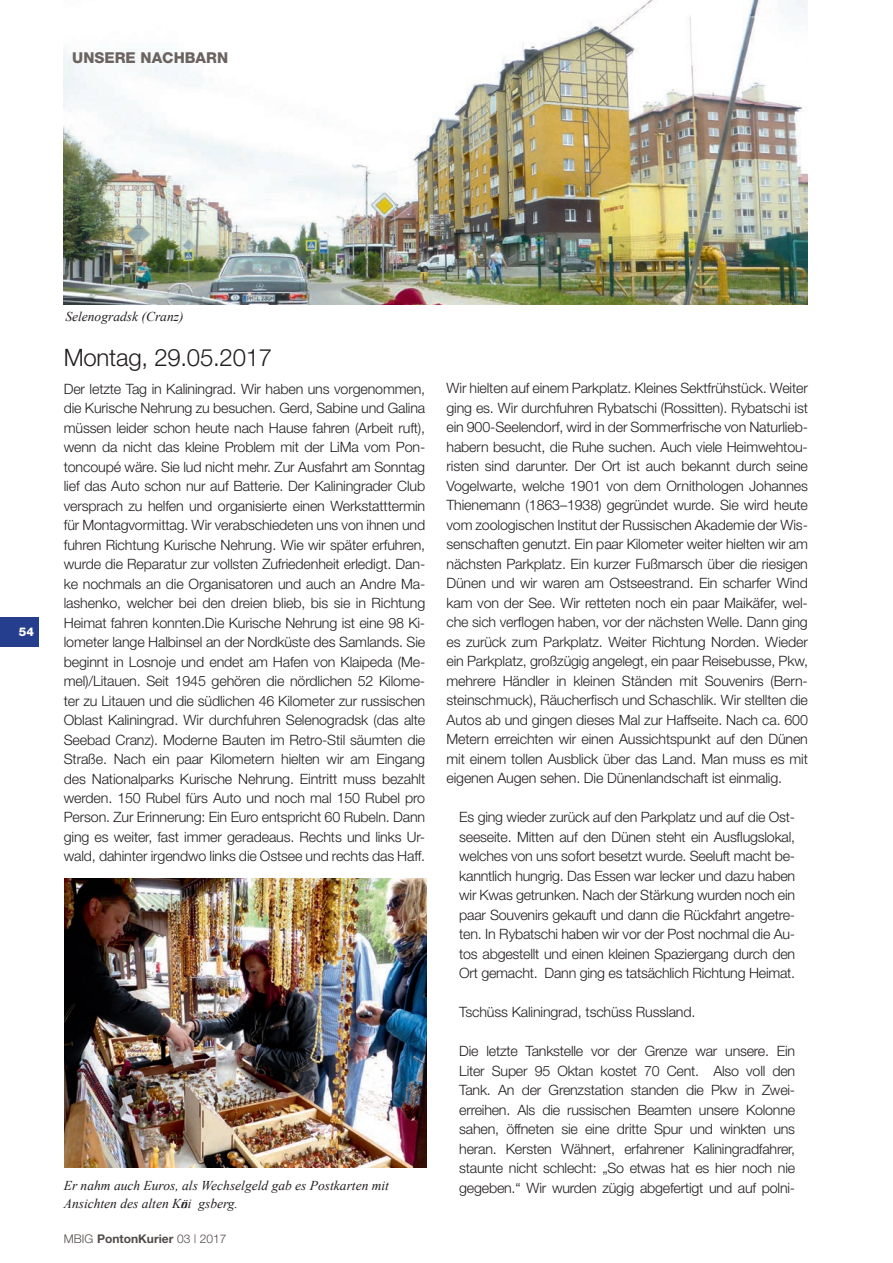
<style>
.page{position:relative;width:893px;height:1263px;background:#fff}
.page>*{position:absolute;margin:0;border:0;box-sizing:border-box;transform-origin:0 0}
.t1{font:300 24px "Helvetica Neue";letter-spacing:-.01em;color:#231f20}
.t2{font:800 15px "Helvetica Neue";color:#6b6360}
.t3{font:300 14.25px/19.5px "Helvetica Neue";letter-spacing:-.015em;color:#231f20;text-align:justify}
.t4{font:italic 13.5px "Times New Roman";color:#231f20}
.t5{font:700 12px "Helvetica Neue";color:#504a48}
.t6{font:800 12px "Helvetica Neue";color:#fff}
.s1{font-weight:300}
</style>
<div class="page">
<div style="left:0;top:617px;width:38px;height:29px;background:#253f8e"></div>
<img style="left:64px;top:0;width:744px;height:304px">
<img style="left:65px;top:878px;width:361px;height:289px">
<p class="t2" style="left:72px;top:48px;width:157px">UNSERE NACHBARN</p>
<p class="t6" style="left:19px;top:625px;width:17px">54</p>
<p class="t4" style="left:65px;top:307px;width:120px">Selenogradsk (Cranz)</p>
<h1 class="t1" style="left:64px;top:342px;width:210px">Montag, 29.05.2017</h1>
<p class="t3" style="left:64px;top:378px;width:363px">Der letzte Tag in Kaliningrad. Wir haben uns vorgenommen, die Kurische Nehrung zu besuchen. Gerd, Sabine und Galina müssen leider schon heute nach Hause fahren (Arbeit ruft), wenn da nicht das kleine Problem mit der LiMa vom Pon&shy;toncoupé wäre. Sie lud nicht mehr. Zur Ausfahrt am Sonntag lief das Auto schon nur auf Batterie. Der Kaliningrader Club versprach zu helfen und organisierte einen Werkstatttermin für Montagvormittag. Wir verabschiedeten uns von ihnen und fuhren Richtung Kurische Nehrung. Wie wir später erfuhren, wurde die Reparatur zur vollsten Zufriedenheit erledigt. Dan&shy;ke nochmals an die Organisatoren und auch an Andre Ma&shy;lashenko, welcher bei den dreien blieb, bis sie in Richtung Heimat fahren konnten.Die Kurische Nehrung ist eine 98 Ki&shy;lometer lange Halbinsel an der Nordküste des Samlands. Sie beginnt in Losnoje und endet am Hafen von Klaipeda (Me&shy;mel)/Litauen. Seit 1945 gehören die nördlichen 52 Kilome&shy;ter zu Litauen und die südlichen 46 Kilometer zur russischen Oblast Kaliningrad. Wir durchfuhren Selenogradsk (das alte Seebad Cranz). Moderne Bauten im Retro-Stil säumten die Straße. Nach ein paar Kilometern hielten wir am Eingang des Nationalparks Kurische Nehrung. Eintritt muss bezahlt werden. 150 Rubel fürs Auto und noch mal 150 Rubel pro Person. Zur Erinnerung: Ein Euro entspricht 60 Rubeln. Dann ging es weiter, fast immer geradeaus. Rechts und links Ur&shy;wald, dahinter irgendwo links die Ostsee und rechts das Haff.</p>
<p class="t3" style="left:446px;top:378px;width:363px">Wir hielten auf einem Parkplatz. Kleines Sektfrühstück. Weiter ging es. Wir durchfuhren Rybatschi (Rossitten). Rybatschi ist ein 900-Seelendorf, wird in der Sommerfrische von Naturlieb&shy;habern besucht, die Ruhe suchen. Auch viele Heimwehtou&shy;risten sind darunter. Der Ort ist auch bekannt durch seine Vogelwarte, welche 1901 von dem Ornithologen Johannes Thienemann (1863–1938) gegründet wurde. Sie wird heute vom zoologischen Institut der Russischen Akademie der Wis&shy;senschaften genutzt. Ein paar Kilometer weiter hielten wir am nächsten Parkplatz. Ein kurzer Fußmarsch über die riesigen Dünen und wir waren am Ostseestrand. Ein scharfer Wind kam von der See. Wir retteten noch ein paar Maikäfer, wel&shy;che sich verflogen haben, vor der nächsten Welle. Dann ging es zurück zum Parkplatz. Weiter Richtung Norden. Wieder ein Parkplatz, großzügig angelegt, ein paar Reisebusse, Pkw, mehrere Händler in kleinen Ständen mit Souvenirs (Bern&shy;steinschmuck), Räucherfisch und Schaschlik. Wir stellten die Autos ab und gingen dieses Mal zur Haffseite. Nach ca. 600<br>Metern erreichten wir einen Aussichtspunkt auf den Dünen mit einem tollen Ausblick über das Land. Man muss es mit eigenen Augen sehen. Die Dünenlandschaft ist einmalig.</p>
<p class="t3" style="left:459px;top:807px;width:337px">Es ging wieder zurück auf den Parkplatz und auf die Ost&shy;seeseite. Mitten auf den Dünen steht ein Ausflugslokal, welches von uns sofort besetzt wurde. Seeluft macht be&shy;kanntlich hungrig. Das Essen war lecker und dazu haben wir Kwas getrunken. Nach der Stärkung wurden noch ein paar Souvenirs gekauft und dann die Rückfahrt angetre&shy;ten. In Rybatschi haben wir vor der Post nochmal die Au&shy;tos abgestellt und einen kleinen Spaziergang durch den Ort gemacht. Dann ging es tatsächlich Richtung Heimat.</p>
<p class="t3" style="left:459px;top:1002px;width:238px">Tschüss Kaliningrad, tschüss Russland.</p>
<p class="t3" style="left:459px;top:1041px;width:337px">Die letzte Tankstelle vor der Grenze war unsere. Ein Liter Super 95 Oktan kostet 70 Cent. Also voll den Tank. An der Grenzstation standen die Pkw in Zwei&shy;erreihen. Als die russischen Beamten unsere Kolonne sahen, öffneten sie eine dritte Spur und winkten uns heran. Kersten Wähnert, erfahrener Kaliningradfahrer, staunte nicht schlecht: „So etwas hat es hier noch nie</p>
<p class="t4" style="left:64px;top:1176px;width:327px">Er nahm auch Euros, als Wechselgeld gab es Postkarten mit</p>
<p class="t3" style="left:459px;top:1178px;width:337px">gegeben.“ Wir wurden zügig abgefertigt und auf polni-</p>
<p class="t4" style="left:64px;top:1194px;width:176px">Ansichten des alten Köni gsberg.</p>
<p class="t5" style="left:64px;top:1231px;width:164px"><span class="s1">MBIG</span> PontonKurier <span class="s1">03 | 2017</span></p>
</div>
